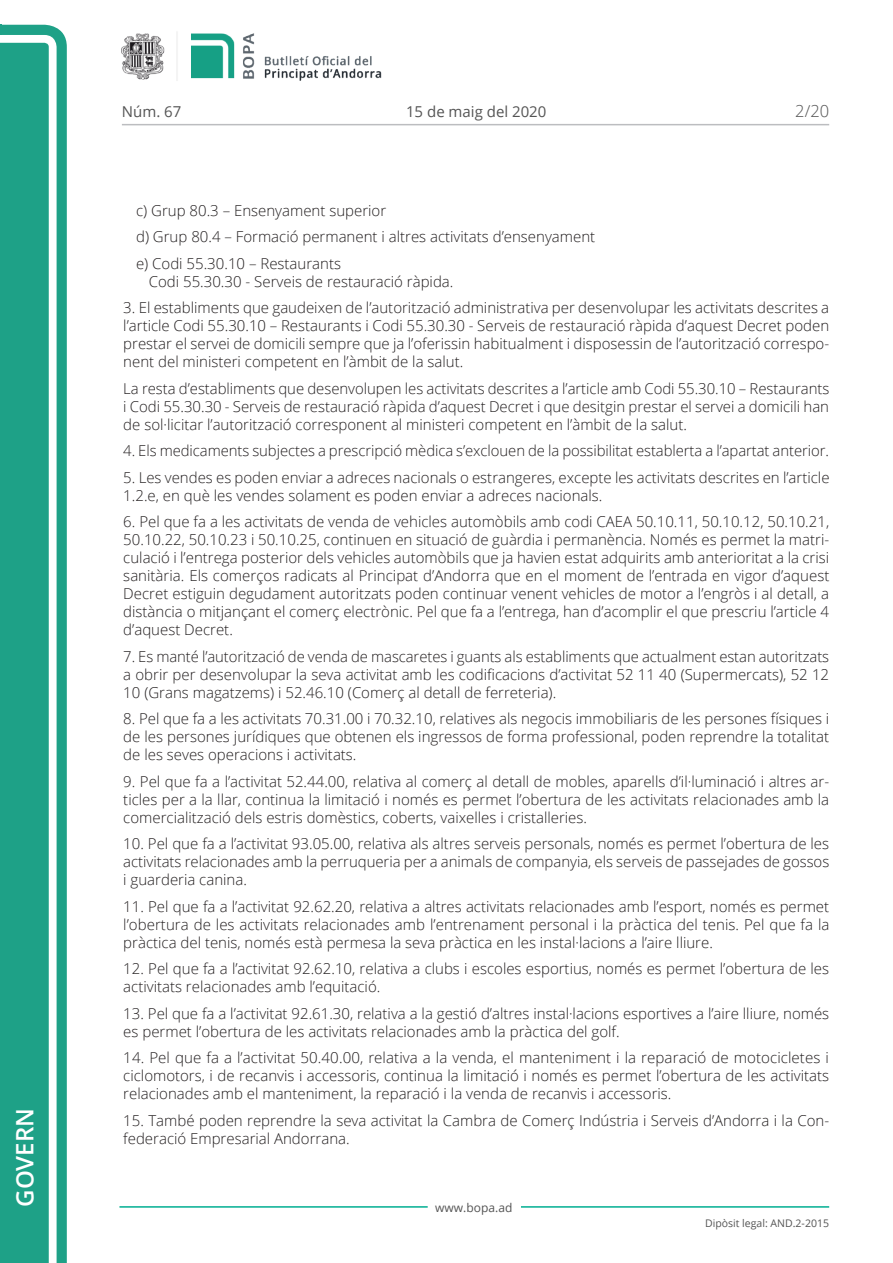
<style>
.page{position:relative;width:893px;height:1263px;background:#fff}
.page>*{position:absolute;margin:0;border:0;box-sizing:border-box;transform-origin:0 0}
.t1{font:600 24px "Open Sans";color:#fff}
.t2{font:300 16.5px "Open Sans";color:#545454}
.Body_text{font:300 15px/18px "Open Sans";color:#231f20;text-align:justify}
.Body_text_i{font:300 15px "Open Sans";color:#231f20}
.Body_text_ii{font:300 15px "Open Sans";color:#231f20}
.Body_text_NOS{font:300 15px "Open Sans";color:#231f20}
.t3{font:15px "Open Sans";color:#545454}
.t4{font:12px "Open Sans";color:#545454}
.t5{font:10.5px "Open Sans";color:#545454}
</style>
<div class="page">
<svg style="left:0;top:25px;width:67px;height:1238px;fill:#1ea187"></svg>
<div style="left:0;top:43px;width:49px;height:1220px;background:#1ea187"></div>
<img style="left:122px;top:32px;width:260px;height:49px">
<hr style="left:119px;top:1206px;width:309px;height:2px;background:#00ae91">
<hr style="left:521px;top:1206px;width:308px;height:2px;background:#00ae91">
<hr style="left:122px;top:124px;width:707px;height:1px;background:#bcbdc0">
<h1 class="t1" style="left:8px;top:1207px;width:100px;rotate:-90deg">Govern</h1>
<p class="t3" style="left:122px;top:102px;width:61px">Núm. 67</p>
<p class="t3" style="left:406px;top:102px;width:142px">15 de maig del 2020</p>
<p class="t2" style="left:795px;top:100px;width:35px">2/20</p>
<p class="Body_text_i" style="left:136px;top:200px;width:252px">c) Grup 80.3 – Ensenyament superior</p>
<p class="Body_text_i" style="left:136px;top:226px;width:461px">d) Grup 80.4 – Formació permanent i altres activitats d’ensenyament</p>
<p class="Body_text_NOS" style="left:136px;top:253px;width:206px">e) Codi 55.30.10 – Restaurants</p>
<p class="Body_text_ii" style="left:149px;top:271px;width:306px">Codi 55.30.30 - Serveis de restauració ràpida.</p>
<p class="Body_text" style="left:123px;top:298px;width:707px">3. El establiments que gaudeixen de l’autorització administrativa per desenvolupar les activitats descrites a l’article Codi 55.30.10 – Restaurants i Codi 55.30.30 - Serveis de restauració ràpida d’aquest Decret poden prestar el servei de domicili sempre que ja l’oferissin habitualment i disposessin de l’autorització correspo&shy;nent del ministeri competent en l’àmbit de la salut.</p>
<p class="Body_text" style="left:123px;top:379px;width:707px">La resta d’establiments que desenvolupen les activitats descrites a l’article amb Codi 55.30.10 – Restaurants i Codi 55.30.30 - Serveis de restauració ràpida d’aquest Decret i que desitgin prestar el servei a domicili han de sol·licitar l’autorització corresponent al ministeri competent en l’àmbit de la salut.</p>
<p class="Body_text" style="left:123px;top:441px;width:707px">4. Els medicaments subjectes a prescripció mèdica s’exclouen de la possibilitat establerta a l’apartat anterior.</p>
<p class="Body_text" style="left:123px;top:468px;width:708px">5. Les vendes es poden enviar a adreces nacionals o estrangeres, excepte les activitats descrites en l’article<br>1.2.e, en què les vendes solament es poden enviar a adreces nacionals.</p>
<p class="Body_text" style="left:123px;top:512px;width:708px">6. Pel que fa a les activitats de venda de vehicles automòbils amb codi CAEA 50.10.11, 50.10.12, 50.10.21, 50.10.22, 50.10.23 i 50.10.25, continuen en situació de guàrdia i permanència. Només es permet la matri&shy;culació i l’entrega posterior dels vehicles automòbils que ja havien estat adquirits amb anterioritat a la crisi sanitària. Els comerços radicats al Principat d’Andorra que en el moment de l’entrada en vigor d’aquest Decret estiguin degudament autoritzats poden continuar venent vehicles de motor a l’engròs i al detall, a distància o mitjançant el comerç electrònic. Pel que fa a l’entrega, han d’acomplir el que prescriu l’article 4 d’aquest Decret.</p>
<p class="Body_text" style="left:123px;top:647px;width:707px">7. Es manté l’autorització de venda de mascaretes i guants als establiments que actualment estan autoritzats a obrir per desenvolupar la seva activitat amb les codificacions d’activitat 52 11 40 (Supermercats), 52 12<br>10 (Grans magatzems) i 52.46.10 (Comerç al detall de ferreteria).</p>
<p class="Body_text" style="left:123px;top:709px;width:707px">8. Pel que fa a les activitats 70.31.00 i 70.32.10, relatives als negocis immobiliaris de les persones físiques i de les persones jurídiques que obtenen els ingressos de forma professional, poden reprendre la totalitat de les seves operacions i activitats.</p>
<p class="Body_text" style="left:123px;top:772px;width:707px">9. Pel que fa a l’activitat 52.44.00, relativa al comerç al detall de mobles, aparells d’il·luminació i altres ar&shy;ticles per a la llar, continua la limitació i només es permet l’obertura de les activitats relacionades amb la comercialització dels estris domèstics, coberts, vaixelles i cristalleries.</p>
<p class="Body_text" style="left:123px;top:834px;width:707px">10. Pel que fa a l’activitat 93.05.00, relativa als altres serveis personals, només es permet l’obertura de les activitats relacionades amb la perruqueria per a animals de companyia, els serveis de passejades de gossos i guarderia canina.</p>
<p class="Body_text" style="left:123px;top:897px;width:708px">11. Pel que fa a l’activitat 92.62.20, relativa a altres activitats relacionades amb l’esport, només es permet l’obertura de les activitats relacionades amb l’entrenament personal i la pràctica del tenis. Pel que fa la pràctica del tenis, només està permesa la seva pràctica en les instal·lacions a l’aire lliure.</p>
<p class="Body_text" style="left:123px;top:959px;width:707px">12. Pel que fa a l’activitat 92.62.10, relativa a clubs i escoles esportius, només es permet l’obertura de les activitats relacionades amb l’equitació.</p>
<p class="Body_text" style="left:123px;top:1004px;width:707px">13. Pel que fa a l’activitat 92.61.30, relativa a la gestió d’altres instal·lacions esportives a l’aire lliure, només es permet l’obertura de les activitats relacionades amb la pràctica del golf.</p>
<p class="Body_text" style="left:123px;top:1048px;width:707px">14. Pel que fa a l’activitat 50.40.00, relativa a la venda, el manteniment i la reparació de motocicletes i ciclomotors, i de recanvis i accessoris, continua la limitació i només es permet l’obertura de les activitats relacionades amb el manteniment, la reparació i la venda de recanvis i accessoris.</p>
<p class="Body_text" style="left:123px;top:1111px;width:707px">15. També poden reprendre la seva activitat la Cambra de Comerç Indústria i Serveis d’Andorra i la Con&shy;federació Empresarial Andorrana.</p>
<p class="t4" style="left:435px;top:1199px;width:79px">www.bopa.ad</p>
<p class="t5" style="left:705px;top:1216px;width:125px">Dipòsit legal: AND.2-2015</p>
</div>
